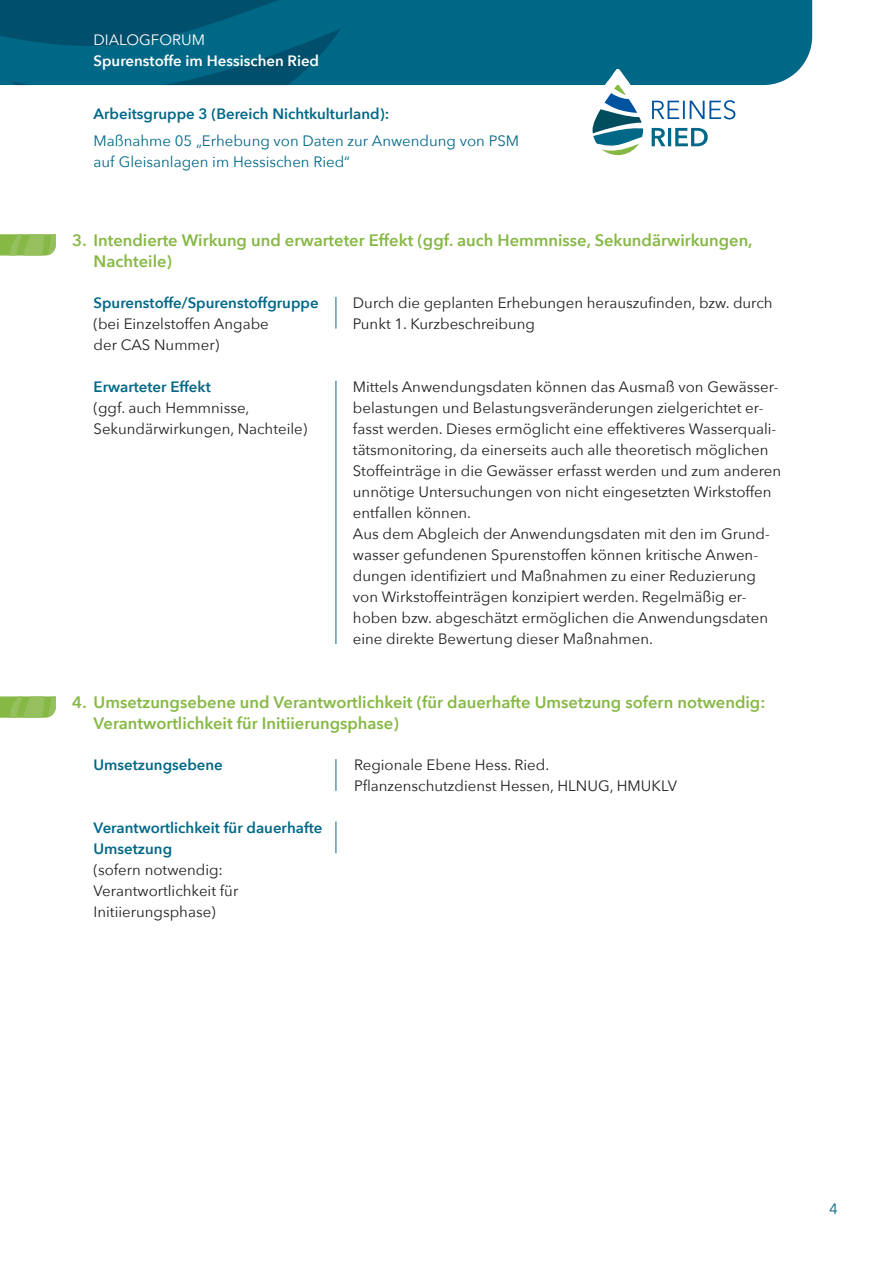
<style>
.page{position:relative;width:893px;height:1263px;background:#fff}
.page>*{position:absolute;margin:0;border:0;box-sizing:border-box;transform-origin:0 0}
.t1{font:600 16.5px/21px "Avenir Next";color:#86b845}
.t2{font:15px/21px "Avenir Next";color:#231f20}
.t3{font:600 15px/21px "Avenir Next";color:#006887}
.t4{font:15px/21px "Avenir Next";color:#006887}
.t5{font:600 15px "Avenir Next";color:#fff}
.t6{font:15px "Avenir Next";color:#fff}
</style>
<div class="page">
<div style="left:378px;top:0;width:434px;height:85px;background:#006887"></div>
<svg style="left:0;top:0;width:378px;height:85px;background:#005e7c"></svg>
<svg style="left:581px;top:69px;width:154px;height:87px"></svg>
<svg style="left:0;top:234px;width:56px;height:22px"></svg>
<hr style="left:336px;top:297px;width:1px;height:32px;background:#006887">
<hr style="left:336px;top:381px;width:1px;height:263px;background:#006887">
<svg style="left:0;top:696px;width:56px;height:22px"></svg>
<hr style="left:336px;top:759px;width:1px;height:32px;background:#006887">
<hr style="left:336px;top:821px;width:1px;height:32px;background:#006887">
<p class="t6" style="left:94px;top:27px;width:113px">DIALOGFORUM</p>
<p class="t5" style="left:94px;top:48px;width:227px">Spurenstoffe im Hessischen Ried</p>
<p class="t3" style="left:94px;top:103px;width:297px">Arbeitsgruppe 3 (Bereich Nichtkulturland):</p>
<p class="t4" style="left:94px;top:130px;width:427px">Maßnahme 05 „Erhebung von Daten zur Anwendung von PSM auf Gleisanlagen im Hessischen Ried“</p>
<p class="t1" style="left:94px;top:230px;width:660px;text-indent:-21px">3. Intendierte Wirkung und erwarteter Effekt (ggf. auch Hemmnisse, Sekundärwirkungen,<br>Nachteile)</p>
<p class="t2" style="left:353px;top:291px;width:421px">Durch die geplanten Erhebungen herauszufinden, bzw. durch<br>Punkt 1. Kurzbeschreibung</p>
<p class="t3" style="left:94px;top:291px;width:227px">Spurenstoffe/Spurenstoffgruppe</p>
<p class="t2" style="left:94px;top:312px;width:177px;line-height:21.6px">(bei Einzelstoffen Angabe der CAS Nummer)</p>
<p class="t3" style="left:94px;top:376px;width:119px">Erwarteter Effekt</p>
<p class="t2" style="left:94px;top:397px;width:215px">(ggf. auch Hemmnisse,<br>Sekundärwirkungen, Nachteile)</p>
<p class="t2" style="left:353px;top:376px;width:430px">Mittels Anwendungsdaten können das Ausmaß von Gewässer&shy;belastungen und Belastungsveränderungen zielgerichtet er&shy;fasst werden. Dieses ermöglicht eine effektiveres Wasserquali&shy;tätsmonitoring, da einerseits auch alle theoretisch möglichen Stoffeinträge in die Gewässer erfasst werden und zum anderen unnötige Untersuchungen von nicht eingesetzten Wirkstoffen entfallen können.<br>Aus dem Abgleich der Anwendungsdaten mit den im Grund&shy;wasser gefundenen Spurenstoffen können kritische Anwen&shy;dungen identifiziert und Maßnahmen zu einer Reduzierung von Wirkstoffeinträgen konzipiert werden. Regelmäßig er&shy;hoben bzw. abgeschätzt ermöglichen die Anwendungsdaten eine direkte Bewertung dieser Maßnahmen.</p>
<p class="t1" style="left:94px;top:692px;width:673px;text-indent:-21px">4. Umsetzungsebene und Verantwortlichkeit (für dauerhafte Umsetzung sofern notwendig:<br>Verantwortlichkeit für Initiierungsphase)</p>
<p class="t2" style="left:354px;top:753px;width:325px">Regionale Ebene Hess. Ried.<br>Pflanzenschutzdienst Hessen, HLNUG, HMUKLV</p>
<p class="t3" style="left:94px;top:754px;width:131px">Umsetzungsebene</p>
<p class="t3" style="left:94px;top:817px;width:230px">Verantwortlichkeit für dauerhafte<br>Umsetzung</p>
<p class="t2" style="left:94px;top:858px;width:146px">(sofern notwendig:<br>Verantwortlichkeit für<br>Initiierungsphase)</p>
<p class="t4" style="left:829px;top:1198px;width:10px">4</p>
</div>
